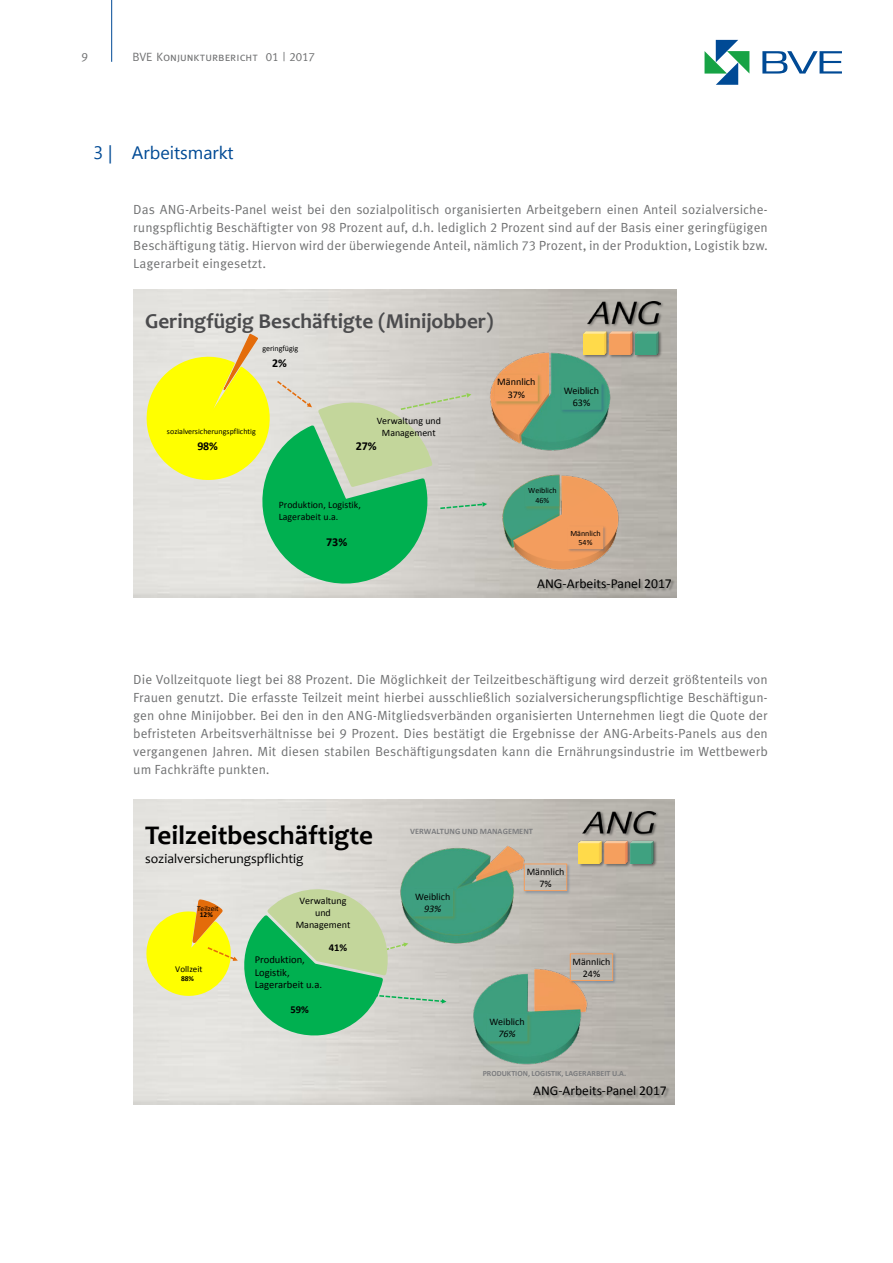
<style>
.page{position:relative;width:893px;height:1263px;background:#fff}
.page>*{position:absolute;margin:0;border:0;box-sizing:border-box;transform-origin:0 0}
.t1{font:700 27.15px "Candara";color:#000}
.t2{font:700 21.3px "Candara";color:#4b4b4d}
.t3{font:18px "Segoe UI";color:#004a95}
.t4{font:13.65px "Calibri";color:#000}
.t5{font:13.5px "Candara";color:#000}
.t6{font:13.5px "Calibri";color:#000}
.t7{font:13.2px/18px "Meta Korrespondenz";color:#707172;text-align:justify}
.t8{font:700 12.15px "Calibri";color:#000}
.t9{font:12px "Meta Caps";color:#707172}
.t10{font:700 12px "Calibri";color:#000}
.t11{font:10.5px/12.6px "Calibri";color:#000}
.t12{font:700 10.5px "Calibri";color:#000}
.t13{font:10.05px/12.1px "Calibri";color:#000;text-align:center}
.t14{font:italic 10.05px "Calibri";color:#000}
.t15{font:9.9px/11.9px "Calibri";color:#000}
.t16{font:9px "Calibri";color:#000}
.t17{font:700 8.25px "Calibri";color:#7b7c7e}
.t18{font:7.95px/9.8px "Calibri";color:#000;text-align:center}
.t19{font:700 7.95px "Calibri";color:#7b7c7e}
.t20{font:7.5px "Calibri";color:#000}
.t21{font:700 7.5px "Calibri";color:#000}
</style>
<div class="page">
<hr style="left:111px;top:0;width:1px;height:62px;background:#004a95">
<svg style="left:704px;top:40px;width:45px;height:45px"></svg>
<svg style="left:762px;top:51px;width:80px;height:23px"></svg>
<img style="left:577px;top:810px;width:84px;height:58px">
<img style="left:579px;top:811px;width:77px;height:53px">
<img style="left:523px;top:1077px;width:152px;height:27px">
<img style="left:428px;top:961px;width:213px;height:106px">
<img style="left:568px;top:952px;width:50px;height:33px">
<div style="left:570px;top:953px;width:43px;height:28px;border:1px solid #f59f5e"></div>
<img style="left:485px;top:1012px;width:47px;height:34px">
<div style="left:487px;top:1014px;width:40px;height:27px;border:1px solid #3fa180"></div>
<img style="left:359px;top:835px;width:216px;height:113px">
<img style="left:522px;top:862px;width:50px;height:34px">
<div style="left:524px;top:863px;width:43px;height:28px;border:1px solid #f59f5e"></div>
<img style="left:446px;top:887px;width:12px;height:34px">
<div style="left:413px;top:889px;width:40px;height:27px;border:1px solid #3fa180"></div>
<svg style="left:141px;top:883px;width:305px;height:162px;background:#abd197"></svg>
<img style="left:582px;top:300px;width:84px;height:59px">
<img style="left:583px;top:301px;width:78px;height:53px">
<img style="left:527px;top:570px;width:149px;height:27px">
<svg style="left:137px;top:332px;width:350px;height:258px;background:#b6d69a"></svg>
<img style="left:472px;top:473px;width:174px;height:99px">
<img style="left:566px;top:525px;width:42px;height:29px">
<div style="left:568px;top:526px;width:35px;height:23px;border:1px solid #f59f5e"></div>
<img style="left:524px;top:482px;width:40px;height:29px">
<div style="left:525px;top:484px;width:34px;height:22px;border:1px solid #3fa180"></div>
<img style="left:468px;top:350px;width:161px;height:103px">
<img style="left:560px;top:381px;width:46px;height:34px">
<img style="left:493px;top:373px;width:50px;height:33px">
<p class="t9" style="left:82px;top:50px;width:8px">9</p>
<p class="t9" style="left:133px;top:50px;width:184px">BVE Konjunkturbericht 01 | 2017</p>
<h3 class="t3" style="left:94px;top:140px;width:142px">3 | Arbeitsmarkt</h3>
<p class="t7" style="left:133px;top:200px;width:636px">Das ANG-Arbeits-Panel weist bei den sozialpolitisch organisierten Arbeitgebern einen Anteil sozialversiche&shy;rungspflichtig Beschäftigter von 98 Prozent auf, d.h. lediglich 2 Prozent sind auf der Basis einer geringfügigen Beschäftigung tätig. Hiervon wird der überwiegende Anteil, nämlich 73 Prozent, in der Produktion, Logistik bzw.<br>Lagerarbeit eingesetzt.</p>
<h2 class="t2" style="left:145px;top:308px;width:350px">Geringfügig Beschäftigte (Minijobber)</h2>
<p class="t18" style="left:262px;top:343px;width:37px">geringfügig</p>
<p class="t10" style="left:272px;top:355px;width:16px">2%</p>
<p class="t18" style="left:167px;top:427px;width:90px">sozialversicherungspflichtig</p>
<p class="t10" style="left:197px;top:438px;width:22px">98%</p>
<p class="t15" style="left:377px;top:415px;width:66px;text-align:center">Verwaltung und<br>Management</p>
<p class="t8" style="left:356px;top:438px;width:23px">27%</p>
<p class="t15" style="left:279px;top:499px;width:83px">Produktion, Logistik,<br>Lagerabeit u.a.</p>
<p class="t8" style="left:326px;top:534px;width:23px">73%</p>
<p class="t13" style="left:497px;top:376px;width:40px">Männlich<br>37%</p>
<p class="t13" style="left:564px;top:384px;width:37px">Weiblich<br>63%</p>
<p class="t18" style="left:528px;top:485px;width:30px">Weiblich<br>46%</p>
<p class="t18" style="left:570px;top:528px;width:32px">Männlich<br>54%</p>
<p class="t4" style="left:537px;top:575px;width:136px">ANG-Arbeits-Panel 2017</p>
<p class="t7" style="left:133px;top:670px;width:636px">Die Vollzeitquote liegt bei 88 Prozent. Die Möglichkeit der Teilzeitbeschäftigung wird derzeit größtenteils von Frauen genutzt. Die erfasste Teilzeit meint hierbei ausschließlich sozialversicherungspflichtige Beschäftigun&shy;gen ohne Minijobber. Bei den in den ANG-Mitgliedsverbänden organisierten Unternehmen liegt die Quote der befristeten Arbeitsverhältnisse bei 9 Prozent. Dies bestätigt die Ergebnisse der ANG-Arbeits-Panels aus den vergangenen Jahren. Mit diesen stabilen Beschäftigungsdaten kann die Ernährungsindustrie im Wettbewerb um Fachkräfte punkten.</p>
<h1 class="t1" style="left:145px;top:818px;width:230px">Teilzeitbeschäftigte</h1>
<p class="t5" style="left:145px;top:850px;width:160px">sozialversicherungspflichtig</p>
<p class="t20" style="left:197px;top:903px;width:23px">Teilzeit</p>
<p class="t21" style="left:200px;top:910px;width:15px">12%</p>
<p class="t16" style="left:175px;top:963px;width:29px">Vollzeit</p>
<p class="t21" style="left:181px;top:974px;width:15px">88%</p>
<p class="t13" style="left:296px;top:895px;width:56px">Verwaltung und<br>Management</p>
<p class="t12" style="left:329px;top:941px;width:20px">41%</p>
<p class="t11" style="left:255px;top:953px;width:69px">Produktion,<br>Logistik,<br>Lagerarbeit u.a.</p>
<p class="t12" style="left:290px;top:1002px;width:20px">59%</p>
<p class="t17" style="left:410px;top:826px;width:124px">VERWALTUNG UND MANAGEMENT</p>
<p class="t13" style="left:415px;top:891px;width:37px">Weiblich</p>
<p class="t14" style="left:424px;top:902px;width:19px">93%</p>
<p class="t13" style="left:527px;top:865px;width:39px">Männlich<br>7%</p>
<p class="t13" style="left:573px;top:955px;width:39px">Männlich<br>24%</p>
<p class="t13" style="left:490px;top:1015px;width:37px">Weiblich</p>
<p class="t14" style="left:498px;top:1027px;width:19px">76%</p>
<p class="t19" style="left:483px;top:1068px;width:145px">PRODUKTION, LOGISTIK, LAGERARBEIT U.A.</p>
<p class="t6" style="left:533px;top:1082px;width:135px">ANG-Arbeits-Panel 2017</p>
</div>
